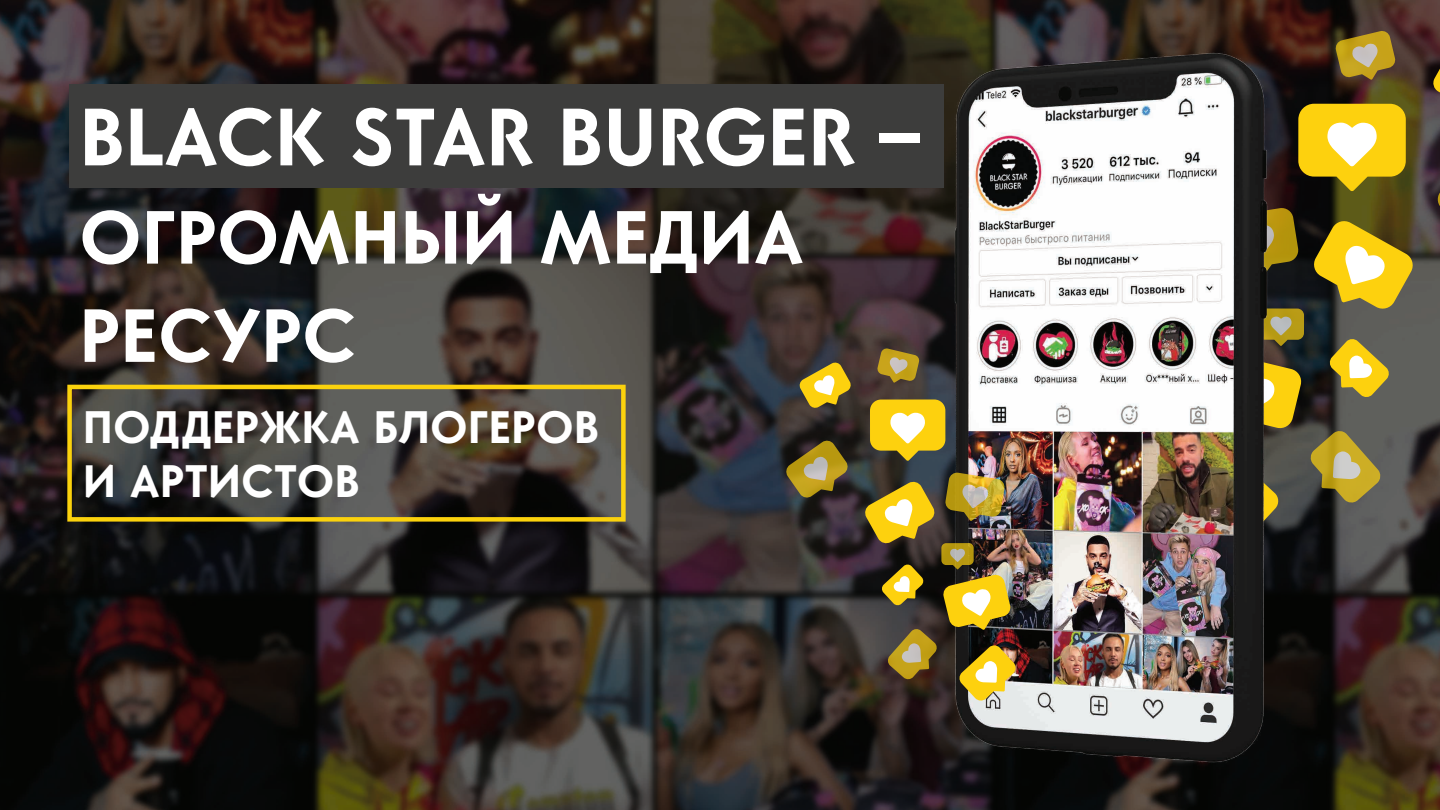
<style>
.page{position:relative;width:1440px;height:810px;background:#fff}
.page>*{position:absolute;margin:0;border:0;box-sizing:border-box;transform-origin:0 0}
.t1{font:700 81px "Core Sans G";color:#fff}
.t2{font:700 75px/98.2px "Core Sans G";color:#fff}
.t3{font:700 45.22px/54.3px "Core Sans G";color:#fff}
</style>
<div class="page">
<img style="left:0;top:0;width:741px;height:810px">
<div style="left:67px;top:385px;width:559px;height:137px;border:4px solid #fbd20d"></div>
<div style="left:70px;top:84px;width:874px;height:103px;background:#3d3d3c"></div>
<img style="left:741px;top:0;width:699px;height:810px">
<svg style="left:799px;top:362px;width:53px;height:47px;background:#ad9639"></svg>
<svg style="left:870px;top:399px;width:75px;height:62px;background:#dbbe3c"></svg>
<svg style="left:786px;top:441px;width:62px;height:57px;background:#816f2e"></svg>
<img style="left:864px;top:473px;width:152px;height:228px">
<svg style="left:877px;top:348px;width:42px;height:35px"></svg>
<h1 class="t1" style="left:79px;top:88px;width:842px">BLACK STAR BURGER –</h1>
<h2 class="t2" style="left:79px;top:190px;width:726px">ОГРОМНЫЙ МЕДИА<br>РЕСУРС</h2>
<p class="t3" style="left:83px;top:400px;width:518px">ПОДДЕРЖКА БЛОГЕРОВ<br>И АРТИСТОВ</p>
</div>
